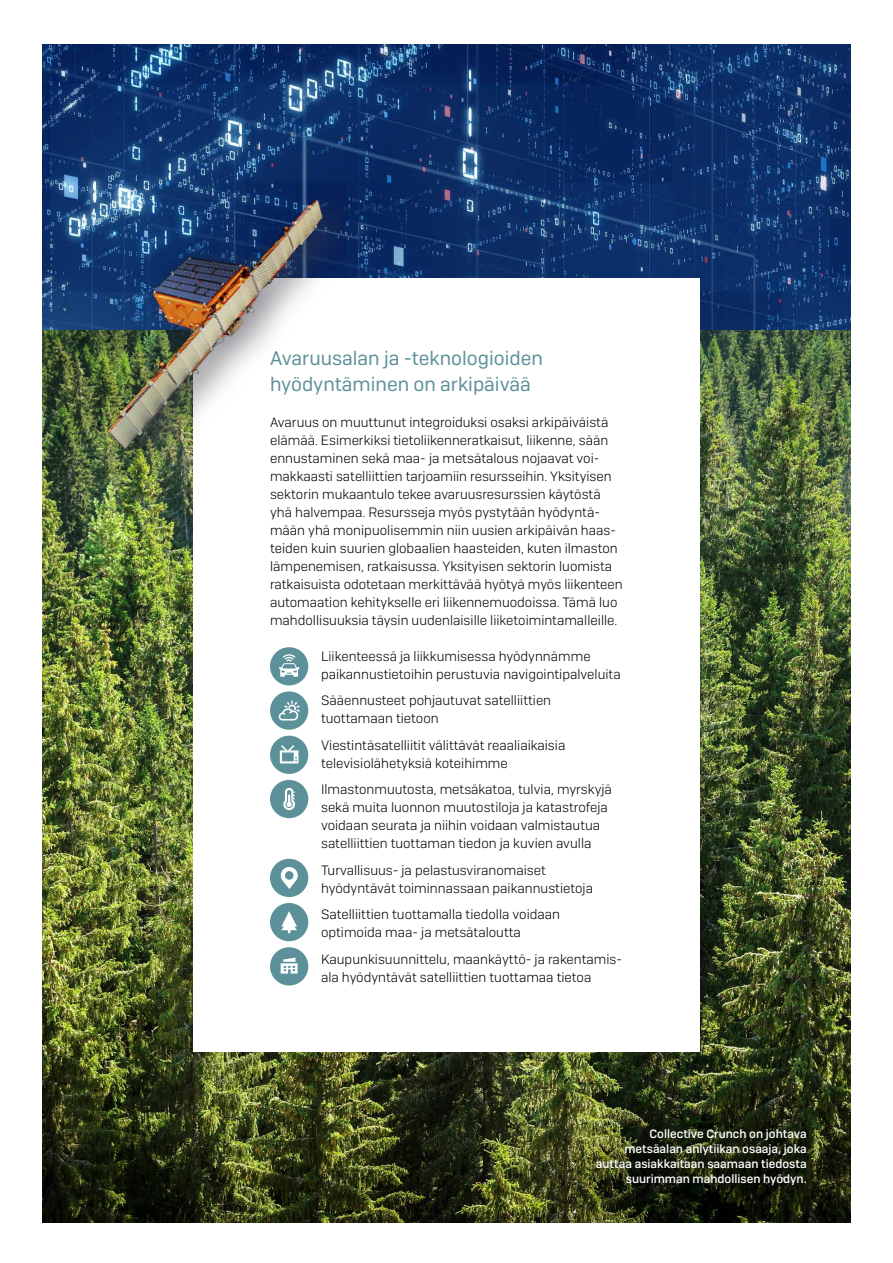
<style>
.page{position:relative;width:893px;height:1263px;background:#fff}
.page>*{position:absolute;margin:0;border:0;box-sizing:border-box;transform-origin:0 0}
.t1{font:19.5px/25.5px "Camber";color:#5d9199}
.t2{font:13.5px/18px "Camber Lg";color:#000}
.t3{font:500 12px/15px "Camber";color:#fff;text-align:right}
</style>
<div class="page">
<img style="left:43px;top:44px;width:807px;height:1178px">
<svg style="left:583px;top:1116px;width:237px;height:81px"></svg>
<div style="left:193px;top:278px;width:506px;height:774px;background:#fff"></div>
<div style="left:270px;top:736px;width:38px;height:38px;background:#5d9199;border-radius:50%"></div>
<svg style="left:280px;top:745px;width:18px;height:18px"></svg>
<div style="left:270px;top:691px;width:38px;height:39px;background:#5d9199;border-radius:50%"></div>
<svg style="left:279px;top:701px;width:21px;height:19px"></svg>
<div style="left:270px;top:780px;width:38px;height:38px;background:#5d9199;border-radius:50%"></div>
<svg style="left:283px;top:788px;width:12px;height:22px"></svg>
<div style="left:270px;top:647px;width:38px;height:38px;background:#5d9199;border-radius:19px"></div>
<svg style="left:279px;top:654px;width:20px;height:23px"></svg>
<div style="left:270px;top:903px;width:38px;height:38px;background:#5d9199;border-radius:50%"></div>
<svg style="left:281px;top:911px;width:16px;height:22px"></svg>
<div style="left:270px;top:947px;width:38px;height:38px;background:#5d9199;border-radius:19px"></div>
<svg style="left:281px;top:957px;width:17px;height:16px"></svg>
<img style="left:42px;top:105px;width:366px;height:405px">
<div style="left:270px;top:859px;width:38px;height:38px;background:#5d9199;border-radius:50%"></div>
<svg style="left:281px;top:867px;width:17px;height:22px"></svg>
<h1 class="t1" style="left:270px;top:345px;width:274px">Avaruusalan ja -teknologioiden hyödyntäminen on arkipäivää</h1>
<p class="t2" style="left:270px;top:413px;width:354px">Avaruus on muuttunut integroiduksi osaksi arkipäiväistä elämää. Esimerkiksi tietoliikenneratkaisut, liikenne, sään ennustaminen sekä maa- ja metsätalous nojaavat voi&shy;makkaasti satelliittien tarjoamiin resursseihin. Yksityisen sektorin mukaantulo tekee avaruusresurssien käytöstä yhä halvempaa. Resursseja myös pystytään hyödyntä&shy;mään yhä monipuolisemmin niin uusien arkipäivän haas&shy;teiden kuin suurien globaalien haasteiden, kuten ilmaston lämpenemisen, ratkaisussa. Yksityisen sektorin luomista ratkaisuista odotetaan merkittävää hyötyä myös liikenteen automaation kehitykselle eri liikennemuodoissa. Tämä luo mahdollisuuksia täysin uudenlaisille liiketoimintamalleille.</p>
<p class="t2" style="left:321px;top:647px;width:301px">Liikenteessä ja liikkumisessa hyödynnämme paikannustietoihin perustuvia navigointipalveluita</p>
<p class="t2" style="left:321px;top:691px;width:232px">Sääennusteet pohjautuvat satelliittien tuottamaan tietoon</p>
<p class="t2" style="left:321px;top:736px;width:246px">Viestintäsatelliitit välittävät reaaliaikaisia televisiolähetyksiä koteihimme</p>
<p class="t2" style="left:321px;top:780px;width:292px">Ilmastonmuutosta, metsäkatoa, tulvia, myrskyjä sekä muita luonnon muutostiloja ja katastrofeja voidaan seurata ja niihin voidaan valmistautua satelliittien tuottaman tiedon ja kuvien avulla</p>
<p class="t2" style="left:321px;top:861px;width:273px">Turvallisuus- ja pelastusviranomaiset hyödyntävät toiminnassaan paikannustietoja</p>
<p class="t2" style="left:321px;top:905px;width:241px">Satelliittien tuottamalla tiedolla voidaan optimoida maa- ja metsätaloutta</p>
<p class="t2" style="left:321px;top:950px;width:303px">Kaupunkisuunnittelu, maankäyttö- ja rakentamis&shy;ala hyödyntävät satelliittien tuottamaa tietoa</p>
<p class="t3" style="left:581px;top:1126px;width:232px">Kuvateksti S d quam harcia onseque quia dis qui co sequibus ut quodis dus esto bearupt estis dolum esecest accum facessum .</p>
<p class="t3" style="left:596px;top:1126px;width:212px">Collective Crunch on johtava metsäalan anlytiikan osaaja, joka auttaa asiakkaitaan saamaan tiedosta suurimman mahdollisen hyödyn.</p>
</div>
